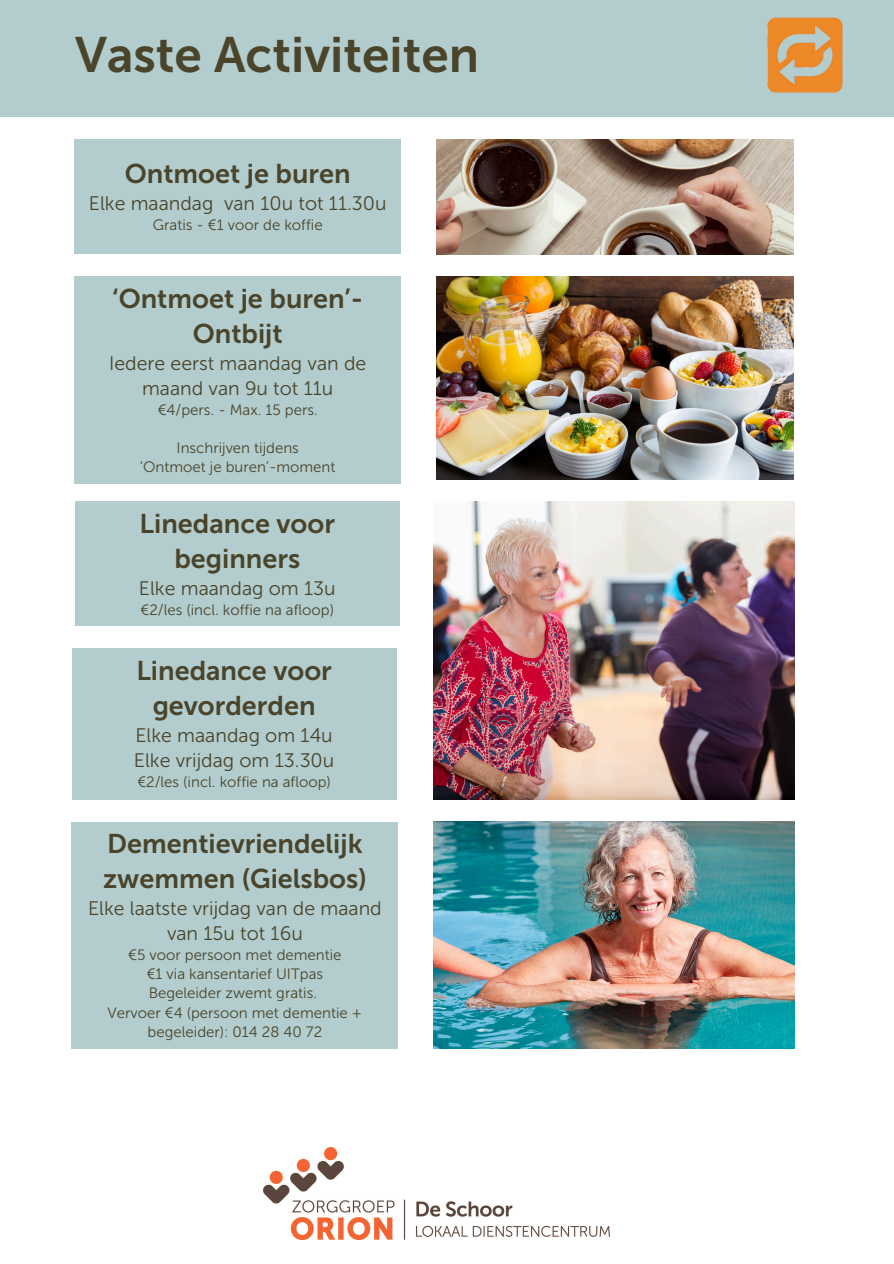
<style>
.page{position:relative;width:894px;height:1264px;background:#fff}
.page>*{position:absolute;margin:0;border:0;box-sizing:border-box;transform-origin:0 0}
.t1{font:49.5px "Museo Sans 700";color:#49442a}
.t2{font:27px/35px "Museo Sans 700";color:#49442a;text-align:center}
.t3{font:19.5px/24.8px "Museo Sans 300";color:#49442a;text-align:center}
.t4{font:15px/19.2px "Museo Sans 300";color:#49442a;text-align:center}
</style>
<div class="page">
<div style="left:75px;top:139px;width:326px;height:115px;background:#b3cdce"></div>
<img style="left:436px;top:139px;width:357px;height:115px">
<div style="left:0;top:0;width:893px;height:117px;background:#b3cdce"></div>
<img style="left:767px;top:17px;width:76px;height:76px">
<div style="left:75px;top:277px;width:325px;height:207px;background:#b3cdce"></div>
<img style="left:436px;top:277px;width:357px;height:202px">
<div style="left:75px;top:501px;width:324px;height:125px;background:#b3cdce"></div>
<img style="left:434px;top:501px;width:360px;height:298px">
<div style="left:72px;top:647px;width:324px;height:152px;background:#b3cdce"></div>
<div style="left:72px;top:822px;width:326px;height:226px;background:#b3cdce"></div>
<img style="left:434px;top:822px;width:360px;height:226px">
<img style="left:264px;top:1147px;width:345px;height:92px">
<p class="t1" style="left:75px;top:25px;width:405px">Vaste Activiteiten</p>
<h1 class="t2" style="left:125px;top:156px;width:227px">Ontmoet je buren</h1>
<h1 class="t3" style="left:89px;top:191px;width:299px">Elke maandag van 10u tot 11.30u</h1>
<h1 class="t4" style="left:153px;top:216px;width:171px">Gratis - €1 voor de koffie</h1>
<p class="t2" style="left:112px;top:281px;width:252px">‘Ontmoet je buren’-<br>Ontbijt</p>
<p class="t3" style="left:109px;top:351px;width:258px">Iedere eerst maandag van de maand van 9u tot 11u</p>
<p class="t4" style="left:158px;top:400px;width:161px">€4/pers. - Max. 15 pers.</p>
<h2 class="t4" style="left:140px;top:438px;width:197px">Inschrijven tijdens<br>‘Ontmoet je buren’-moment</h2>
<p class="t2" style="left:139px;top:506px;width:197px">Linedance voor beginners</p>
<p class="t3" style="left:139px;top:575px;width:198px">Elke maandag om 13u</p>
<p class="t4" style="left:140px;top:600px;width:195px">€2/les (incl. koffie na afloop)</p>
<p class="t2" style="left:136px;top:653px;width:197px">Linedance voor gevorderden</p>
<p class="t3" style="left:135px;top:723px;width:199px">Elke maandag om 14u</p>
<p class="t3" style="left:134px;top:747px;width:202px">Elke vrijdag om 13.30u</p>
<p class="t4" style="left:137px;top:772px;width:195px">€2/les (incl. koffie na afloop)</p>
<p class="t2" style="left:103px;top:826px;width:265px;text-align:left">Dementievriendelijk zwemmen (Gielsbos)</p>
<p class="t3" style="left:88px;top:896px;width:295px">Elke laatste vrijdag van de maand van 15u tot 16u</p>
<p class="t4" style="left:128px;top:945px;width:215px">€5 voor persoon met dementie</p>
<p class="t4" style="left:147px;top:964px;width:178px">€1 via kansentarief UITpas</p>
<p class="t4" style="left:149px;top:983px;width:170px">Begeleider zwemt gratis.</p>
<p class="t4" style="left:108px;top:1002px;width:256px">Vervoer €4 (persoon met dementie + begeleider): 014 28 40 72</p>
</div>
